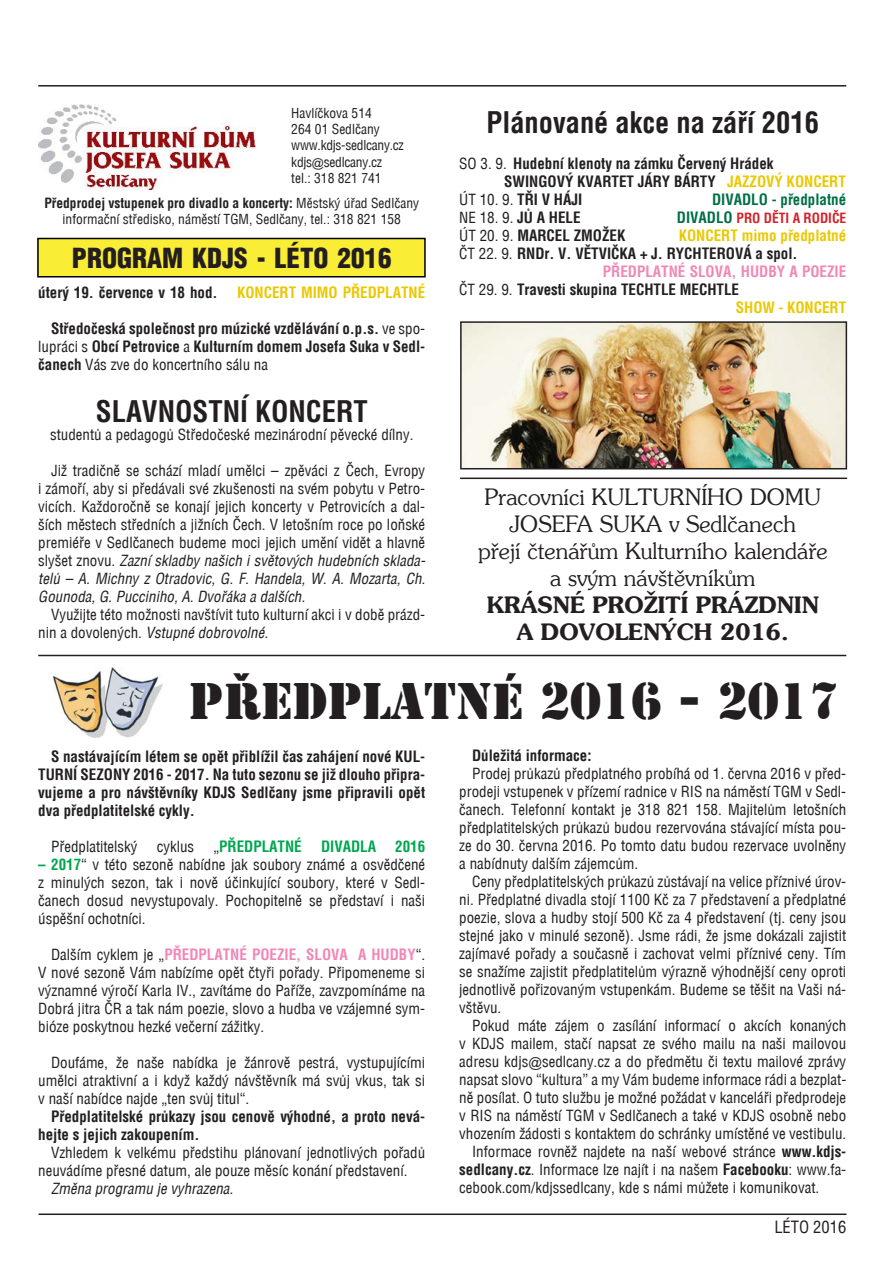
<style>
.page{position:relative;width:893px;height:1263px;background:#fff}
.page>*{position:absolute;margin:0;border:0;box-sizing:border-box;transform-origin:0 0}
.t1{font:48px "Stamp";color:#231f20}
.t2{font:700 28.5px "Switzerland Condensed";color:#231f20}
.t3{font:900 27px "Switzerland Cond";color:#231f20}
.t4{font:22.5px/27px "Southern";color:#231f20;text-align:center}
.t5{font:700 22.5px/27px "Southern";color:#231f20;text-align:center}
.t6{font:16.5px "Switzerland Condensed";color:#231f20}
.t7{font:15px/18px "Switzerland Condensed";color:#231f20;text-align:justify}
.t8{font:700 15px/18px "Switzerland Condensed";color:#231f20;text-align:justify}
.t9{font:700 15px "Switzerland Condensed";color:#eac800}
.t10{font:700 15px "Switzerland Condensed";color:#f287b7}
.t11{font:italic 15px "Switzerland Condensed";color:#231f20}
.t12{font:700 15px "Switzerland Condensed";color:#00a650}
.t13{font:700 15px "Switzerland Condensed";color:#006f45}
.t14{font:13.5px/16.2px "Switzerland Condensed";color:#231f20}
.t15{font:700 13.5px "Switzerland Condensed";color:#d2232a}
.s1{font-family:"Arial";font-size:12px}
.s2{font-weight:700}
.s3{font-weight:400}
.s4{font-style:italic}
.s5{color:#eac800}
.s6{font-size:15px;color:#006f45}
.s7{font-weight:400;color:#231f20}
.s8{font-weight:700;color:#00a650}
.s9{font-weight:700;color:#f287b7}
.s10{font-family:"Arial";font-size:13.5px}
</style>
<div class="page">
<hr style="left:38px;top:1214px;width:808px;height:1px;background:#231f20">
<hr style="left:38px;top:85px;width:808px;height:2px;background:#231f20">
<div style="left:38px;top:239px;width:387px;height:38px;background:#faed35"></div>
<div style="left:37px;top:238px;width:389px;height:40px;border:2px solid #000"></div>
<img style="left:38px;top:104px;width:217px;height:86px">
<img style="left:53px;top:668px;width:109px;height:70px">
<hr style="left:38px;top:655px;width:808px;height:1px;background:#231f20">
<hr style="left:460px;top:478px;width:387px;height:1px;background:#231f20">
<img style="left:463px;top:324px;width:381px;height:142px">
<div style="left:460px;top:321px;width:387px;height:148px;border:2px solid #231f20"></div>
<p class="t14" style="left:291px;top:105px;width:114px">Havlíčkova 514<br>264 01 Sedlčany www.kdjs-sedlcany.cz kdjs<span class="s1">@</span>sedlcany.cz tel.: 318 821 741</p>
<p class="t14" style="left:44px;top:195px;width:376px;text-align:center"><span class="s2">Předprodej vstupenek pro divadlo a koncerty:</span> Městský úřad Sedlčany informační středisko, náměstí TGM, Sedlčany, tel.: 318 821 158</p>
<h3 class="t3" style="left:72px;top:241px;width:321px">PROGRAM KDJS - LÉTO 2016</h3>
<p class="t8" style="left:38px;top:283px;width:181px">úterý 19. července v 18 hod.</p>
<p class="t9" style="left:237px;top:284px;width:190px">KONCERT MIMO PŘEDPLATNÉ</p>
<p class="t8" style="left:38px;top:319px;width:388px;text-indent:13px">Středočeská společnost pro múzické vzdělávání o.p.s. <span class="s3">ve spo&shy;lupráci s</span> Obcí Petrovice <span class="s3">a</span> Kulturním domem Josefa Suka v Sedl&shy;čanech <span class="s3">Vás zve do koncertního sálu na</span></p>
<h2 class="t2" style="left:96px;top:395px;width:273px">SLAVNOSTNÍ KONCERT</h2>
<p class="t7" style="left:50px;top:426px;width:365px">studentů a pedagogů Středočeské mezinárodní pěvecké dílny.</p>
<p class="t7" style="left:38px;top:462px;width:389px;text-indent:13px">Již tradičně se schází mladí umělci – zpěváci z Čech, Evropy i zámoří, aby si předávali své zkušenosti na svém pobytu v Petro&shy;vicích. Každoročně se konají jejich koncerty v Petrovicích a dal&shy;ších městech středních a jižních Čech. V letošním roce po loňské premiéře v Sedlčanech budeme moci jejich umění vidět a hlavně slyšet znovu. <span class="s4">Zazní skladby našich i světových hudebních sklada&shy;telů – A. Michny z Otradovic, G. F. Handela, W. A. Mozarta, Ch.<br>Gounoda, G. Pucciniho, A. Dvořáka a dalších.</span></p>
<p class="t7" style="left:38px;top:606px;width:388px;text-indent:13px">Využijte této možnosti navštívit tuto kulturní akci i v době prázd&shy;nin a dovolených. <span class="s4">Vstupné dobrovolné.</span></p>
<h2 class="t2" style="left:487px;top:106px;width:334px">Plánované akce na září 2016</h2>
<p class="t8" style="left:459px;top:154px;width:316px"><span class="s3">SO 3. 9.</span> Hudební klenoty na zámku Červený Hrádek</p>
<p class="t8" style="left:504px;top:172px;width:343px">SWINGOVÝ KVARTET JÁRY BÁRTY <span class="s5">JAZZOVÝ KONCERT</span></p>
<p class="t8" style="left:459px;top:190px;width:124px"><span class="s3">ÚT 10. 9.</span> TŘI V HÁJI</p>
<p class="t13" style="left:712px;top:191px;width:136px">DIVADLO - předplatné</p>
<p class="t7" style="left:459px;top:209px;width:123px">NE 18. 9. <span class="s2">JŮ A HELE</span></p>
<p class="t15" style="left:677px;top:210px;width:171px"><span class="s6">DIVADLO</span> PRO DĚTI A RODIČE</p>
<p class="t8" style="left:459px;top:226px;width:168px"><span class="s3">ÚT 20. 9.</span> MARCEL ZMOŽEK</p>
<p class="t9" style="left:679px;top:227px;width:169px">KONCERT mimo předplatné</p>
<p class="t8" style="left:459px;top:244px;width:340px"><span class="s3">ČT 22. 9.</span> RNDr. V. VĚTVIČKA + J. RYCHTEROVÁ a spol.</p>
<p class="t10" style="left:603px;top:263px;width:245px">PŘEDPLATNÉ SLOVA, HUDBY A POEZIE</p>
<p class="t8" style="left:459px;top:280px;width:281px"><span class="s3">ČT 29. 9.</span> Travesti skupina TECHTLE MECHTLE</p>
<p class="t9" style="left:736px;top:299px;width:112px">SHOW - KONCERT</p>
<h3 class="t4" style="left:478px;top:483px;width:351px">Pracovníci KULTURNÍHO DOMU<br>JOSEFA SUKA v Sedlčanech<br>přejí čtenářům Kulturního kalendáře a svým návštěvníkům</h3>
<h3 class="t5" style="left:487px;top:591px;width:334px">KRÁSNÉ PROŽITÍ PRÁZDNIN<br>A DOVOLENÝCH 2016.</h3>
<h1 class="t1" style="left:189px;top:672px;width:651px">PŘEDPLATNÉ 2016 - 2017</h1>
<p class="t8" style="left:38px;top:747px;width:388px;text-indent:13px">S nastávajícím létem se opět přiblížil čas zahájení nové KUL-TURNÍ SEZONY 2016 - 2017. Na tuto sezonu se již dlouho připra&shy;vujeme a pro návštěvníky KDJS Sedlčany jsme připravili opět dva předplatitelské cykly.</p>
<p class="t7" style="left:51px;top:837px;width:88px">Předplatitelský</p>
<p class="t7" style="left:157px;top:837px;width:39px">cyklus</p>
<p class="t12" style="left:213px;top:837px;width:90px"><span class="s7">„</span>PŘEDPLATNÉ</p>
<p class="t12" style="left:321px;top:837px;width:57px">DIVADLA</p>
<p class="t12" style="left:395px;top:837px;width:31px">2016</p>
<p class="t7" style="left:38px;top:855px;width:388px"><span class="s8">– 2017</span>“ v této sezoně nabídne jak soubory známé a osvědčené z minulých sezon, tak i nově účinkující soubory, které v Sedl&shy;čanech dosud nevystupovaly. Pochopitelně se představí i naši úspěšní ochotníci.</p>
<p class="t7" style="left:38px;top:945px;width:388px;text-indent:13px">Dalším cyklem je „<span class="s9">PŘEDPLATNÉ POEZIE, SLOVA A HUDBY</span>“.<br>V nové sezoně Vám nabízíme opět čtyři pořady. Připomeneme si významné výročí Karla IV., zavítáme do Paříže, zavzpomínáme na Dobrá jitra ČR a tak nám poezie, slovo a hudba ve vzájemné sym&shy;bióze poskytnou hezké večerní zážitky.</p>
<p class="t7" style="left:38px;top:1053px;width:388px;text-indent:13px">Doufáme, že naše nabídka je žánrově pestrá, vystupujícími umělci atraktivní a i když každý návštěvník má svůj vkus, tak si v naší nabídce najde „ten svůj titul“.</p>
<p class="t8" style="left:38px;top:1107px;width:388px;text-indent:13px">Předplatitelské průkazy jsou cenově výhodné, a proto nevá&shy;hejte s jejich zakoupením.</p>
<p class="t7" style="left:38px;top:1143px;width:388px;text-indent:13px">Vzhledem k velkému předstihu plánovaní jednotlivých pořadů neuvádíme přesné datum, ale pouze měsíc konání představení.</p>
<p class="t11" style="left:51px;top:1179px;width:184px">Změna programu je vyhrazena.</p>
<p class="t8" style="left:472px;top:747px;width:121px">Důležitá informace:</p>
<p class="t7" style="left:459px;top:765px;width:388px;text-indent:13px">Prodej průkazů předplatného probíhá od 1. června 2016 v před&shy;prodeji vstupenek v přízemí radnice v RIS na náměstí TGM v Sedl&shy;čanech. Telefonní kontakt je 318 821 158. Majitelům letošních předplatitelských průkazů budou rezervována stávající místa pou&shy;ze do 30. června 2016. Po tomto datu budou rezervace uvolněny a nabídnuty dalším zájemcům.</p>
<p class="t7" style="left:459px;top:873px;width:388px;text-indent:13px">Ceny předplatitelských průkazů zůstávají na velice příznivé úrov&shy;ni. Předplatné divadla stojí 1100 Kč za 7 představení a předplatné poezie, slova a hudby stojí 500 Kč za 4 představení (tj. ceny jsou stejné jako v minulé sezoně). Jsme rádi, že jsme dokázali zajistit zajímavé pořady a současně i zachovat velmi příznivé ceny. Tím se snažíme zajistit předplatitelům výrazně výhodnější ceny oproti jednotlivě pořizovaným vstupenkám. Budeme se těšit na Vaši ná&shy;vštěvu.</p>
<p class="t7" style="left:472px;top:1017px;width:376px">Pokud máte zájem o zasílání informací o akcích konaných</p>
<p class="t7" style="left:459px;top:1035px;width:388px">v KDJS mailem, stačí napsat ze svého mailu na naši mailovou</p>
<p class="t7" style="left:459px;top:1053px;width:388px">adresu kdjs<span class="s10">@</span>sedlcany.cz a do předmětu či textu mailové zprávy</p>
<p class="t7" style="left:459px;top:1071px;width:388px">napsat slovo “kultura” a my Vám budeme informace rádi a bezplat-</p>
<p class="t7" style="left:459px;top:1089px;width:388px">ně posílat. O tuto službu je možné požádat v kanceláři předprodeje</p>
<p class="t7" style="left:459px;top:1107px;width:388px">v RIS na náměstí TGM v Sedlčanech a také v KDJS osobně nebo</p>
<p class="t7" style="left:459px;top:1125px;width:388px">vhozením žádosti s kontaktem do schránky umístěné ve vestibulu.</p>
<p class="t7" style="left:472px;top:1143px;width:376px">Informace rovněž najdete na naší webové stránce <span class="s2">www.kdjs-</span></p>
<p class="t7" style="left:459px;top:1161px;width:388px"><span class="s2">sedlcany.cz</span>. Informace lze najít i na našem <span class="s2">Facebooku</span>: www.fa-</p>
<p class="t7" style="left:459px;top:1179px;width:361px">cebook.com/kdjssedlcany, kde s námi můžete i komunikovat.</p>
<p class="t6" style="left:774px;top:1217px;width:73px">LÉTO 2016</p>
</div>
